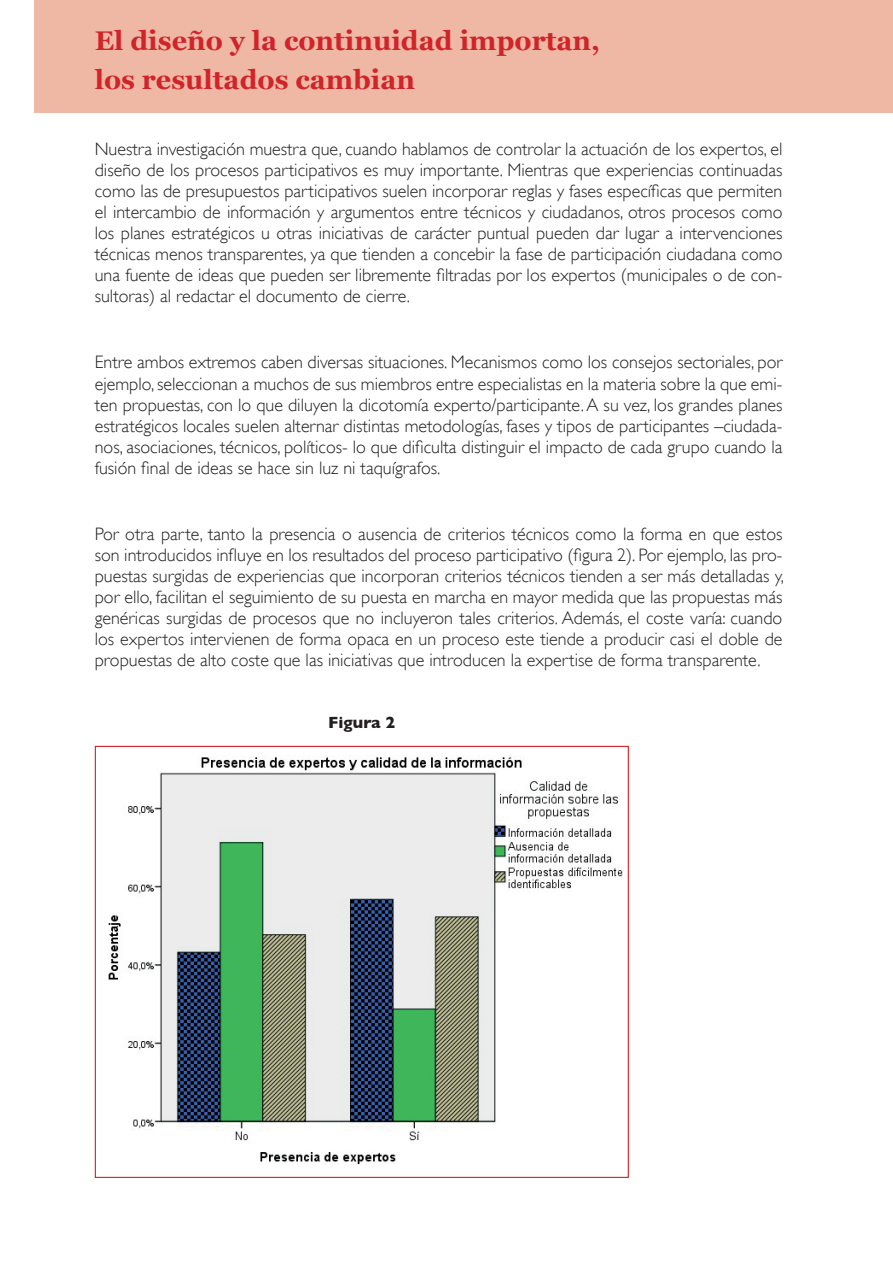
<style>
.page{position:relative;width:893px;height:1263px;background:#fff}
.page>*{position:absolute;margin:0;border:0;box-sizing:border-box;transform-origin:0 0}
.t1{font:700 27px/39px "Georgia";color:#d1232a}
.t2{font:300 18px/21px "Gill Sans";color:#231f20;text-align:justify}
.t3{font:700 16.5px "Gill Sans";color:#231f20}
</style>
<div class="page">
<div style="left:34px;top:0;width:859px;height:113px;background:#eeb8a4"></div>
<img style="left:108px;top:757px;width:515px;height:408px">
<h1 class="t1" style="left:95px;top:20px;width:507px">El diseño y la continuidad importan, los resultados cambian</h1>
<p class="t2" style="left:95px;top:138px;width:689px">Nuestra investigación muestra que, cuando hablamos de controlar la actuación de los expertos, el diseño de los procesos participativos es muy importante. Mientras que experiencias continuadas como las de presupuestos participativos suelen incorporar reglas y fases específicas que permiten el intercambio de información y argumentos entre técnicos y ciudadanos, otros procesos como los planes estratégicos u otras iniciativas de carácter puntual pueden dar lugar a intervenciones técnicas menos transparentes, ya que tienden a concebir la fase de participación ciudadana como una fuente de ideas que pueden ser libremente filtradas por los expertos (municipales o de con&shy;sultoras) al redactar el documento de cierre.</p>
<p class="t2" style="left:95px;top:351px;width:689px">Entre ambos extremos caben diversas situaciones. Mecanismos como los consejos sectoriales, por ejemplo, seleccionan a muchos de sus miembros entre especialistas en la materia sobre la que emi&shy;ten propuestas, con lo que diluyen la dicotomía experto/participante. A su vez, los grandes planes estratégicos locales suelen alternar distintas metodologías, fases y tipos de participantes –ciudada&shy;nos, asociaciones, técnicos, políticos- lo que dificulta distinguir el impacto de cada grupo cuando la fusión final de ideas se hace sin luz ni taquígrafos.</p>
<p class="t2" style="left:95px;top:522px;width:691px">Por otra parte, tanto la presencia o ausencia de criterios técnicos como la forma en que estos son introducidos influye en los resultados del proceso participativo (figura 2). Por ejemplo, las pro&shy;puestas surgidas de experiencias que incorporan criterios técnicos tienden a ser más detalladas y, por ello, facilitan el seguimiento de su puesta en marcha en mayor medida que las propuestas más genéricas surgidas de procesos que no incluyeron tales criterios. Además, el coste varía: cuando los expertos intervienen de forma opaca en un proceso este tiende a producir casi el doble de propuestas de alto coste que las iniciativas que introducen la expertise de forma transparente.</p>
<p class="t3" style="left:328px;top:712px;width:69px">Figura 2</p>
</div>
